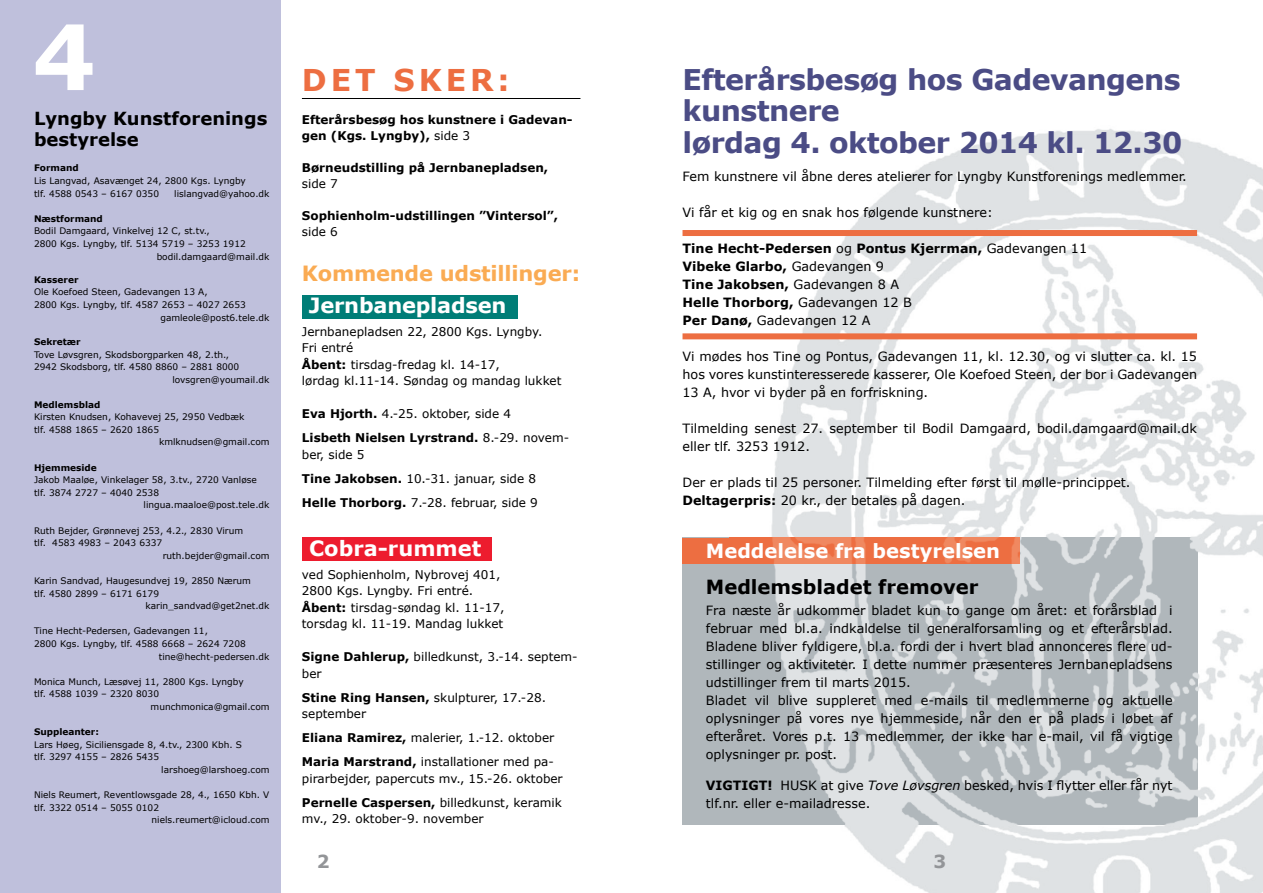
<style>
.page{position:relative;width:1263px;height:893px;background:#fff}
.page>*{position:absolute;margin:0;border:0;box-sizing:border-box;transform-origin:0 0}
.t1{font:700 90px "Verdana";color:#fff}
.t2{font:700 30px "Verdana";letter-spacing:.13em;color:#ed6e41}
.t3{font:700 28.5px/31.5px "Verdana";letter-spacing:-.02em;color:#4b4c85}
.t4{font:700 21px "Verdana";letter-spacing:-.01em;color:#fff}
.t5{font:700 21px "Verdana";letter-spacing:-.01em;color:#faab53}
.t6{font:700 19.5px "Verdana";color:#fff}
.t7{font:700 19.5px "Verdana";color:#000}
.t8{font:700 18px/21.6px "Verdana";color:#000}
.t9{font:700 18px "Verdana";color:#939598}
.t10{font:12.75px/18px "Verdana";color:#000}
.t11{font:700 12.75px/18px "Verdana";color:#000}
.t12{font:12px/16.5px "Verdana";color:#000}
.t13{font:700 12px/16.5px "Verdana";color:#000}
.t14{font:9px/12.6px "Verdana";color:#000}
.t15{font:700 9px "Verdana";color:#000}
.s1{font-weight:400}
.s2{font-weight:700}
.s3{font-style:italic}
</style>
<div class="page">
<div style="left:0;top:0;width:281px;height:893px;background:#bfc0dc"></div>
<img style="left:767px;top:129px;width:496px;height:764px">
<div style="left:682px;top:538px;width:515px;height:287px;background:#b0b7bb"></div>
<img style="left:729px;top:538px;width:468px;height:287px">
<div style="left:682px;top:538px;width:337px;height:25px;background:#ed6e41"></div>
<img style="left:772px;top:538px;width:247px;height:25px">
<div style="left:302px;top:537px;width:189px;height:24px;background:#ed1c2e"></div>
<div style="left:302px;top:295px;width:215px;height:23px;background:#007d77"></div>
<hr style="left:302px;top:98px;width:278px;height:1px;background:#000">
<div style="left:682px;top:230px;width:515px;height:6px;background:#ed6e41"></div>
<div style="left:682px;top:333px;width:515px;height:6px;background:#ed6e41"></div>
<h1 class="t1" style="left:32px;top:-1px;width:65px">4</h1>
<h3 class="t8" style="left:34px;top:107px;width:235px">Lyngby Kunstforenings bestyrelse</h3>
<p class="t15" style="left:34px;top:162px;width:46px">Formand</p>
<p class="t14" style="left:34px;top:175px;width:213px">Lis Langvad, Asavænget 24, 2800 Kgs. Lyngby tlf. 4588 0543 – 6167 0350</p>
<p class="t14" style="left:174px;top:187px;width:97px">lislangvad@yahoo.dk</p>
<p class="t15" style="left:34px;top:213px;width:70px">Næstformand</p>
<p class="t14" style="left:34px;top:225px;width:177px">Bodil Damgaard, Vinkelvej 12 C, st.tv.,</p>
<p class="t14" style="left:34px;top:238px;width:213px">2800 Kgs. Lyngby, tlf. 5134 5719 – 3253 1912</p>
<p class="t14" style="left:157px;top:250px;width:114px">bodil.damgaard@mail.dk</p>
<p class="t15" style="left:34px;top:274px;width:46px">Kasserer</p>
<p class="t14" style="left:34px;top:286px;width:175px">Ole Koefoed Steen, Gadevangen 13 A,</p>
<p class="t14" style="left:34px;top:299px;width:213px">2800 Kgs. Lyngby, tlf. 4587 2653 – 4027 2653</p>
<p class="t14" style="left:160px;top:311px;width:111px">gamleole@post6.tele.dk</p>
<p class="t15" style="left:34px;top:336px;width:48px">Sekretær</p>
<p class="t14" style="left:34px;top:348px;width:197px">Tove Løvsgren, Skodsborgparken 48, 2.th.,</p>
<p class="t14" style="left:34px;top:361px;width:207px">2942 Skodsborg, tlf. 4580 8860 – 2881 8000</p>
<p class="t14" style="left:172px;top:374px;width:99px">lovsgren@youmail.dk</p>
<p class="t15" style="left:34px;top:398px;width:68px">Medlemsblad</p>
<p class="t14" style="left:34px;top:411px;width:212px">Kirsten Knudsen, Kohavevej 25, 2950 Vedbæk</p>
<p class="t14" style="left:34px;top:423px;width:127px">tlf. 4588 1865 – 2620 1865</p>
<p class="t14" style="left:159px;top:436px;width:112px">kmlknudsen@gmail.com</p>
<p class="t15" style="left:34px;top:461px;width:64px">Hjemmeside</p>
<p class="t14" style="left:34px;top:474px;width:224px">Jakob Maaløe, Vinkelager 58, 3.tv., 2720 Vanløse</p>
<p class="t14" style="left:34px;top:486px;width:127px">tlf. 3874 2727 – 4040 2538</p>
<p class="t14" style="left:144px;top:499px;width:128px">lingua.maaloe@post.tele.dk</p>
<p class="t14" style="left:34px;top:524px;width:211px">Ruth Bejder, Grønnevej 253, 4.2., 2830 Virum</p>
<p class="t14" style="left:34px;top:537px;width:130px">tlf. 4583 4983 – 2043 6337</p>
<p class="t14" style="left:163px;top:549px;width:108px">ruth.bejder@gmail.com</p>
<p class="t14" style="left:34px;top:575px;width:218px">Karin Sandvad, Haugesundvej 19, 2850 Nærum</p>
<p class="t14" style="left:34px;top:587px;width:127px">tlf. 4580 2899 – 6171 6179</p>
<p class="t14" style="left:145px;top:600px;width:126px">karin_sandvad@get2net.dk</p>
<p class="t14" style="left:34px;top:625px;width:175px">Tine Hecht-Pedersen, Gadevangen 11,</p>
<p class="t14" style="left:34px;top:638px;width:213px">2800 Kgs. Lyngby, tlf. 4588 6668 – 2624 7208</p>
<p class="t14" style="left:159px;top:650px;width:112px">tine@hecht-pedersen.dk</p>
<p class="t14" style="left:34px;top:675px;width:211px">Monica Munch, Læsøvej 11, 2800 Kgs. Lyngby</p>
<p class="t14" style="left:34px;top:688px;width:127px">tlf. 4588 1039 – 2320 8030</p>
<p class="t14" style="left:151px;top:701px;width:120px">munchmonica@gmail.com</p>
<p class="t15" style="left:34px;top:726px;width:67px">Suppleanter:</p>
<p class="t14" style="left:34px;top:738px;width:209px">Lars Høeg, Siciliensgade 8, 4.tv., 2300 Kbh. S</p>
<p class="t14" style="left:34px;top:751px;width:127px">tlf. 3297 4155 – 2826 5435</p>
<p class="t14" style="left:161px;top:764px;width:110px">larshoeg@larshoeg.com</p>
<p class="t14" style="left:34px;top:789px;width:237px">Niels Reumert, Reventlowsgade 28, 4., 1650 Kbh. V</p>
<p class="t14" style="left:34px;top:801px;width:127px">tlf. 3322 0514 – 5055 0102</p>
<p class="t14" style="left:152px;top:814px;width:119px">niels.reumert@icloud.com</p>
<h2 class="t2" style="left:302px;top:61px;width:209px">DET SKER:</h2>
<h3 class="t13" style="left:302px;top:111px;width:272px">Efterårsbesøg hos kunstnere i Gadevan&shy;gen (Kgs. Lyngby), <span class="s1">side 3</span></h3>
<h3 class="t13" style="left:302px;top:159px;width:248px">Børneudstilling på Jernbanepladsen,</h3>
<h3 class="t12" style="left:302px;top:176px;width:38px">side 7</h3>
<h3 class="t13" style="left:302px;top:207px;width:258px">Sophienholm-udstillingen ”Vintersol”,</h3>
<h3 class="t12" style="left:302px;top:224px;width:38px">side 6</h3>
<h3 class="t5" style="left:302px;top:260px;width:280px">Kommende udstillinger:</h3>
<h3 class="t4" style="left:309px;top:292px;width:199px">Jernbanepladsen</h3>
<h3 class="t12" style="left:302px;top:323px;width:261px">Jernbanepladsen 22, 2800 Kgs. Lyngby.<br>Fri entré<br><span class="s2">Åbent:</span> tirsdag-fredag kl. 14-17,<br>lørdag kl.11-14. Søndag og mandag lukket</h3>
<h3 class="t13" style="left:302px;top:402px;width:269px;line-height:24px">Eva Hjorth. <span class="s1">4.-25. oktober, side 4<br></span>Lisbeth Nielsen Lyrstrand. <span class="s1">8.-29. novem-</span></h3>
<h3 class="t12" style="left:302px;top:442px;width:237px;line-height:24px">ber, side 5<br><span class="s2">Tine Jakobsen.</span> 10.-31. januar, side 8<br><span class="s2">Helle Thorborg.</span> 7.-28. februar, side 9</h3>
<h3 class="t4" style="left:309px;top:535px;width:174px">Cobra-rummet</h3>
<h3 class="t12" style="left:302px;top:566px;width:204px">ved Sophienholm, Nybrovej 401,<br>2800 Kgs. Lyngby. Fri entré.<br><span class="s2">Åbent:</span> tirsdag-søndag kl. 11-17, torsdag kl. 11-19. Mandag lukket</h3>
<h3 class="t12" style="left:302px;top:649px;width:277px"><span class="s2">Signe Dahlerup,</span> billedkunst, 3.-14. septem&shy;ber</h3>
<h3 class="t12" style="left:302px;top:689px;width:246px"><span class="s2">Stine Ring Hansen,</span> skulpturer, 17.-28. september</h3>
<h3 class="t12" style="left:302px;top:726px;width:254px;line-height:24px"><span class="s2">Eliana Ramirez,</span> malerier, 1.-12. oktober<br><span class="s2">Maria Marstrand,</span> installationer med pa-</h3>
<h3 class="t12" style="left:302px;top:766px;width:262px;line-height:24px">pirarbejder, papercuts mv., 15.-26. oktober<br><span class="s2">Pernelle Caspersen,</span> billedkunst, keramik</h3>
<h3 class="t12" style="left:302px;top:811px;width:183px">mv., 29. oktober-9. november</h3>
<h3 class="t3" style="left:682px;top:64px;width:501px">Efterårsbesøg hos Gadevangens kunstnere<br>lørdag 4. oktober 2014 kl. 12.30</h3>
<h3 class="t10" style="left:682px;top:167px;width:506px">Fem kunstnere vil åbne deres atelierer for Lyngby Kunstforenings medlemmer.</h3>
<h3 class="t10" style="left:682px;top:203px;width:312px">Vi får et kig og en snak hos følgende kunstnere:</h3>
<h3 class="t11" style="left:682px;top:239px;width:406px">Tine Hecht-Pedersen <span class="s1">og</span> Pontus Kjerrman, <span class="s1">Gadevangen 11<br></span>Vibeke Glarbo, <span class="s1">Gadevangen 9<br></span>Tine Jakobsen, <span class="s1">Gadevangen 8 A<br></span>Helle Thorborg, <span class="s1">Gadevangen 12 B<br></span>Per Danø, <span class="s1">Gadevangen 12 A</span></h3>
<h3 class="t10" style="left:682px;top:347px;width:516px;text-align:justify">Vi mødes hos Tine og Pontus, Gadevangen 11, kl. 12.30, og vi slutter ca. kl. 15 hos vores kunstinteresserede kasserer, Ole Koefoed Steen, der bor i Gadevangen 13 A, hvor vi byder på en forfriskning.</h3>
<h3 class="t10" style="left:682px;top:419px;width:516px">Tilmelding senest 27. september til Bodil Damgaard, bodil.damgaard@mail.dk eller tlf. 3253 1912.</h3>
<h3 class="t10" style="left:682px;top:473px;width:450px">Der er plads til 25 personer. Tilmelding efter først til mølle-princippet.<br><span class="s2">Deltagerpris:</span> 20 kr., der betales på dagen.</h3>
<h3 class="t6" style="left:706px;top:538px;width:296px">Meddelelse fra bestyrelsen</h3>
<h3 class="t7" style="left:706px;top:574px;width:274px">Medlemsbladet fremover</h3>
<p class="t10" style="left:706px;top:601px;width:468px">Fra næste år udkommer bladet kun to gange om året: et forårsblad i februar med bl.a. indkaldelse til generalforsamling og et efterårsblad.<br>Bladene bliver fyldigere, bl.a. fordi der i hvert blad annonceres flere ud&shy;stillinger og aktiviteter. I dette nummer præsenteres Jernbanepladsens udstillinger frem til marts 2015.<br>Bladet vil blive suppleret med e-mails til medlemmerne og aktuelle oplysninger på vores nye hjemmeside, når den er på plads i løbet af efteråret. Vores p.t. 13 medlemmer, der ikke har e-mail, vil få vigtige oplysninger pr. post.</p>
<h3 class="t10" style="left:706px;top:777px;width:468px"><span class="s2">VIGTIGT!</span> HUSK at give <span class="s3">Tove Løvsgren</span> besked, hvis I flytter eller får nyt tlf.nr. eller e-mailadresse.</h3>
<h3 class="t9" style="left:317px;top:850px;width:14px">2</h3>
<h3 class="t9" style="left:933px;top:850px;width:14px">3</h3>
</div>
